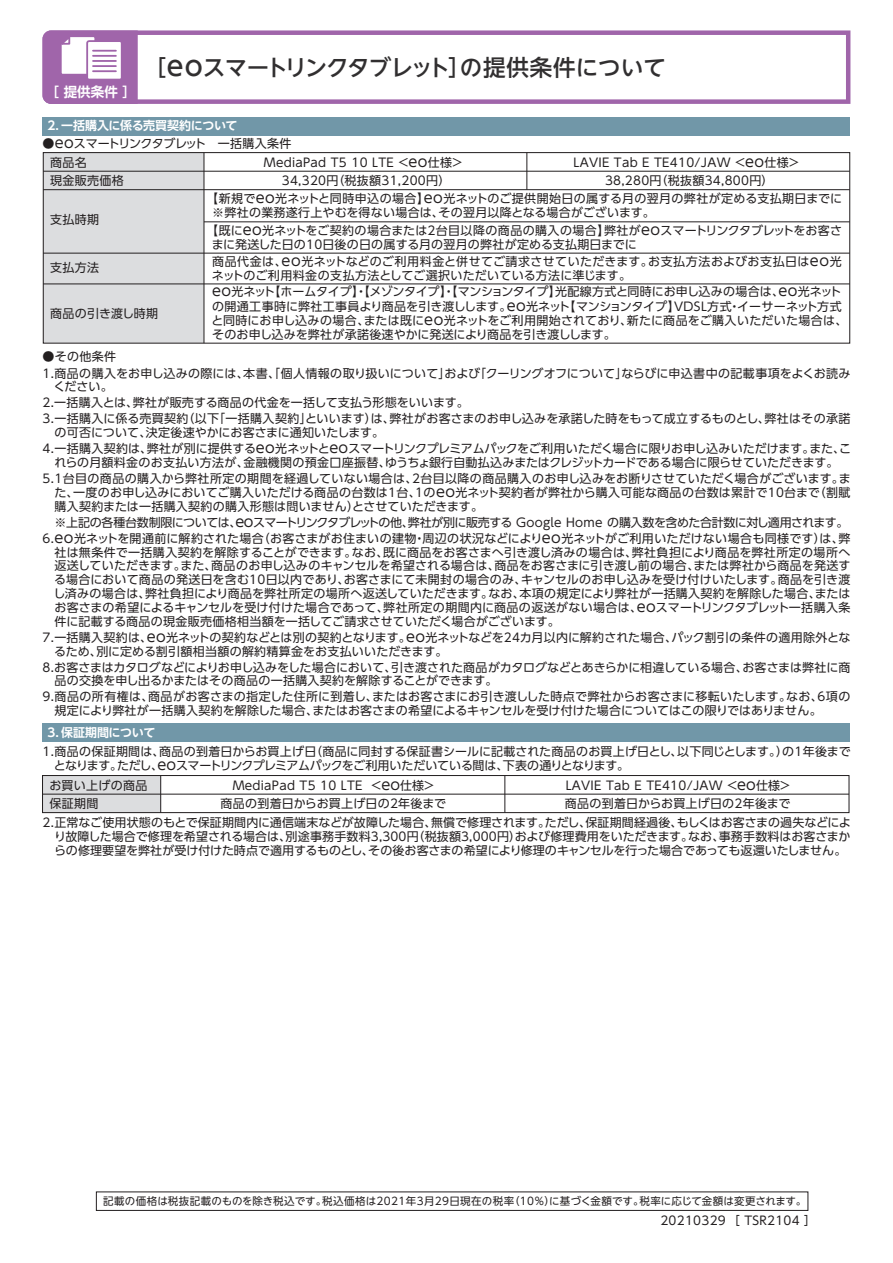
<style>
.page{position:relative;width:893px;height:1263px;background:#fff}
.page>*{position:absolute;margin:0;border:0;box-sizing:border-box;transform-origin:0 0}
.t1{font:500 22.5px "UD Shin Go NT Pro";letter-spacing:-.035em;color:#312f30}
.t2{font:700 13.5px "UD Shin Go NT Pro De";color:#fff}
.t3{font:12px/13.8px "UD Shin Go Pro";letter-spacing:.01em;color:#231f20}
.t4{font:12px/16px "UD Shin Go Pro";letter-spacing:-.02em;color:#231f20;text-align:right}
.t5{font:12px/14.1px "UD Shin Go Pro";letter-spacing:.03em;color:#231f20}
.t6{font:700 12px "UD Shin Go NT Pro De";letter-spacing:-.025em;color:#fff}
.t7{font:12px "UD Shin Go Pro";letter-spacing:-.03em;color:#231f20}
.t8{font:12px "UD Shin Go NT Pro";letter-spacing:.025em;color:#231f20}
.t9{font:10.5px "UD Shin Go NT Pro";letter-spacing:.025em;color:#231f20}
.s1{font-size:27px}
.s2{font-size:14.4px}
</style>
<div class="page">
<div style="left:43px;top:117px;width:807px;height:18px;background:#7197a8"></div>
<svg style="left:138px;top:30px;width:712px;height:74px"></svg>
<svg style="left:43px;top:30px;width:95px;height:74px;background:#af7eb8"></svg>
<div style="left:86px;top:40px;width:37px;height:41px;background:#a065aa;border:6px solid #a065aa"></div>
<div style="left:88px;top:42px;width:33px;height:37px;background:#fff;border:2px solid #fff"></div>
<hr style="left:93px;top:50px;width:23px;height:2px;background:#a065aa">
<hr style="left:93px;top:55px;width:23px;height:2px;background:#a065aa">
<hr style="left:93px;top:60px;width:23px;height:2px;background:#a065aa">
<hr style="left:93px;top:65px;width:23px;height:2px;background:#a065aa">
<hr style="left:93px;top:70px;width:23px;height:2px;background:#a065aa">
<div style="left:43px;top:153px;width:161px;height:190px;background:#dcdddf"></div>
<div style="left:43px;top:152px;width:807px;height:192px;border:1px solid #231f20"></div>
<hr style="left:43px;top:171px;width:807px;height:1px;background:#231f20">
<hr style="left:43px;top:189px;width:807px;height:1px;background:#231f20">
<hr style="left:43px;top:253px;width:807px;height:1px;background:#231f20">
<hr style="left:43px;top:284px;width:807px;height:1px;background:#231f20">
<hr style="left:204px;top:153px;width:1px;height:190px;background:#231f20">
<hr style="left:527px;top:153px;width:1px;height:37px;background:#231f20">
<hr style="left:204px;top:222px;width:646px;height:1px;background:#231f20">
<div style="left:43px;top:775px;width:118px;height:38px;background:#dcdddf"></div>
<div style="left:42px;top:775px;width:807px;height:38px;border:1px solid #231f20"></div>
<hr style="left:42px;top:794px;width:807px;height:1px;background:#231f20">
<hr style="left:160px;top:775px;width:1px;height:38px;background:#231f20">
<div style="left:43px;top:723px;width:807px;height:19px;background:#7197a8"></div>
<hr style="left:505px;top:775px;width:1px;height:38px;background:#231f20">
<div style="left:96px;top:1191px;width:712px;height:20px;border:1px solid #231f20"></div>
<p class="t2" style="left:46px;top:81px;width:92px">［ 提供条件 ］</p>
<h1 class="t1" style="left:143px;top:49px;width:524px">［<span class="s1">eo</span>スマートリンクタブレット］の提供条件について</h1>
<p class="t6" style="left:48px;top:116px;width:192px">2．一括購入に係る売買契約について</p>
<p class="t7" style="left:43px;top:134px;width:250px">●<span class="s2">eo</span>スマートリンクタブレット　一括購入条件</p>
<p class="t3" style="left:50px;top:152px;width:75px;line-height:18.6px">商品名<br>現金販売価格</p>
<p class="t3" style="left:573px;top:152px;width:227px;line-height:18.6px;text-align:center">LAVIE Tab E TE410/JAW &lt;<span class="s2">eo</span>仕様&gt;<br>38,280円（税抜額34,800円）</p>
<p class="t3" style="left:264px;top:152px;width:200px;line-height:18.6px;text-align:center">MediaPad T5 10 LTE &lt;<span class="s2">eo</span>仕様&gt;<br>34,320円（税抜額31,200円）</p>
<p class="t3" style="left:50px;top:212px;width:50px">支払時期</p>
<p class="t3" style="left:50px;top:260px;width:50px">支払方法</p>
<p class="t3" style="left:50px;top:306px;width:109px">商品の引き渡し時期</p>
<p class="t3" style="left:212px;top:191px;width:631px;text-indent:-6px">【新規で<span class="s2">eo</span>光ネットと同時申込の場合】<span class="s2">eo</span>光ネットのご提供開始日の属する月の翌月の弊社が定める支払期日までに※弊社の業務遂行上やむを得ない場合は、その翌月以降となる場合がございます。</p>
<p class="t3" style="left:212px;top:223px;width:632px;text-indent:-6px">【既に<span class="s2">eo</span>光ネットをご契約の場合または2台目以降の商品の購入の場合】弊社が<span class="s2">eo</span>スマートリンクタブレットをお客さまに発送した日の10日後の日の属する月の翌月の弊社が定める支払期日までに</p>
<p class="t5" style="left:212px;top:254px;width:631px">商品代金は、<span class="s2">eo</span>光ネットなどのご利用料金と併せてご請求させていただきます。お支払方法およびお支払日は<span class="s2">eo</span>光ネットのご利用料金の支払方法としてご選択いただいている方法に準じます。</p>
<p class="t3" style="left:211px;top:284px;width:637px"><span class="s2">eo</span>光ネット【ホームタイプ】・【メゾンタイプ】・【マンションタイプ】光配線方式と同時にお申し込みの場合は、<span class="s2">eo</span>光ネットの開通工事時に弊社工事員より商品を引き渡しします。<span class="s2">eo</span>光ネット【マンションタイプ】VDSL方式・イーサーネット方式と同時にお申し込みの場合、または既に<span class="s2">eo</span>光ネットをご利用開始されており、新たに商品をご購入いただいた場合は、そのお申し込みを弊社が承諾後速やかに発送により商品を引き渡しします。</p>
<p class="t3" style="left:43px;top:348px;width:809px;line-height:16px">●その他条件<br>1.商品の購入をお申し込みの際には、本書、「個人情報の取り扱いについて」および「クーリングオフについて」ならびに申込書中の記載事項をよくお読み</p>
<p class="t3" style="left:43px;top:378px;width:809px;line-height:16px;text-indent:11px">ください。<br>2.一括購入とは、弊社が販売する商品の代金を一括して支払う形態をいいます。<br>3.一括購入に係る売買契約（以下「一括購入契約」といいます）は、弊社がお客さまのお申し込みを承諾した時をもって成立するものとし、弊社はその承諾</p>
<p class="t3" style="left:43px;top:424px;width:810px;line-height:16px;text-indent:12px">の可否について、決定後速やかにお客さまに通知いたします。<br>4.一括購入契約は、弊社が別に提供する<span class="s2">eo</span>光ネットと<span class="s2">eo</span>スマートリンクプレミアムパックをご利用いただく場合に限りお申し込みいただけます。また、こ</p>
<p class="t3" style="left:43px;top:454px;width:810px;line-height:16px;text-align:center">れらの月額料金のお支払い方法が、金融機関の預金口座振替、ゆうちょ銀行自動払込みまたはクレジットカードである場合に限らせていただきます。<br>5.1台目の商品の購入から弊社所定の期間を経過していない場合は、2台目以降の商品購入のお申し込みをお断りさせていただく場合がございます。ま</p>
<p class="t3" style="left:54px;top:485px;width:798px">た、一度のお申し込みにおいてご購入いただける商品の台数は1台、1の<span class="s2">eo</span>光ネット契約者が弊社から購入可能な商品の台数は累計で10台まで（割賦購入契約または一括購入契約の購入形態は問いません）とさせていただきます。</p>
<p class="t4" style="left:43px;top:514px;width:809px">※上記の各種台数制限については、<span class="s2">eo</span>スマートリンクタブレットの他、弊社が別に販売する Google Home の購入数を含めた合計数に対し適用されます。<br>6.<span class="s2">eo</span>光ネットを開通前に解約された場合（お客さまがお住まいの建物・周辺の状況などにより<span class="s2">eo</span>光ネットがご利用いただけない場合も同様です）は、弊</p>
<p class="t3" style="left:53px;top:545px;width:799px;text-align:justify">社は無条件で一括購入契約を解除することができます。なお、既に商品をお客さまへ引き渡し済みの場合は、弊社負担により商品を弊社所定の場所へ返送していただきます。また、商品のお申し込みのキャンセルを希望される場合は、商品をお客さまに引き渡し前の場合、または弊社から商品を発送する場合において商品の発送日を含む10日以内であり、お客さまにて未開封の場合のみ、キャンセルのお申し込みを受け付けいたします。商品を引き渡し済みの場合は、弊社負担により商品を弊社所定の場所へ返送していただきます。なお、本項の規定により弊社が一括購入契約を解除した場合、またはお客さまの希望によるキャンセルを受け付けた場合であって、弊社所定の期間内に商品の返送がない場合は、<span class="s2">eo</span>スマートリンクタブレット一括購入条件に記載する商品の現金販売価格相当額を一括してご請求させていただく場合がございます。</p>
<p class="t3" style="left:54px;top:630px;width:798px;text-indent:-12px">7.一括購入契約は、<span class="s2">eo</span>光ネットの契約などとは別の契約となります。<span class="s2">eo</span>光ネットなどを24カ月以内に解約された場合、パック割引の条件の適用除外となるため、別に定める割引額相当額の解約精算金をお支払いいただきます。</p>
<p class="t3" style="left:55px;top:660px;width:797px;text-indent:-12px">8.お客さまはカタログなどによりお申し込みをした場合において、引き渡された商品がカタログなどとあきらかに相違している場合、お客さまは弊社に商品の交換を申し出るかまたはその商品の一括購入契約を解除することができます。</p>
<p class="t3" style="left:55px;top:690px;width:797px;text-indent:-12px">9.商品の所有権は、商品がお客さまの指定した住所に到着し、またはお客さまにお引き渡しした時点で弊社からお客さまに移転いたします。なお、6項の規定により弊社が一括購入契約を解除した場合、またはお客さまの希望によるキャンセルを受け付けた場合についてはこの限りではありません。</p>
<p class="t6" style="left:48px;top:722px;width:109px">3．保証期間について</p>
<p class="t3" style="left:54px;top:745px;width:798px;text-indent:-11px">1.商品の保証期間は、商品の到着日からお買上げ日（商品に同封する保証書シールに記載された商品のお買上げ日とし、以下同じとします。）の1年後までとなります。ただし、<span class="s2">eo</span>スマートリンクプレミアムパックをご利用いただいている間は、下表の通りとなります。</p>
<p class="t3" style="left:49px;top:775px;width:100px;line-height:18.6px">お買い上げの商品保証期間</p>
<p class="t3" style="left:565px;top:775px;width:228px;line-height:18.6px">LAVIE Tab E TE410/JAW ＜<span class="s2">eo</span>仕様＞商品の到着日からお買上げ日の2年後まで</p>
<p class="t3" style="left:220px;top:775px;width:227px;line-height:18.6px;text-align:center">MediaPad T5 10 LTE ＜<span class="s2">eo</span>仕様＞<br>商品の到着日からお買上げ日の2年後まで</p>
<p class="t3" style="left:54px;top:816px;width:798px;text-align:justify;text-indent:-12px">2.正常なご使用状態のもとで保証期間内に通信端末などが故障した場合、無償で修理されます。ただし、保証期間経過後、もしくはお客さまの過失などにより故障した場合で修理を希望される場合は、別途事務手数料3,300円（税抜額3,000円）および修理費用をいただきます。なお、事務手数料はお客さまからの修理要望を弊社が受け付けた時点で適用するものとし、その後お客さまの希望により修理のキャンセルを行った場合であっても返還いたしません。</p>
<p class="t9" style="left:103px;top:1193px;width:705px">記載の価格は税抜記載のものを除き税込です。税込価格は2021年3月29日現在の税率（10％）に基づく金額です。税率に応じて金額は変更されます。</p>
<p class="t8" style="left:660px;top:1210px;width:157px">20210329［ TSR2104 ］</p>
</div>
